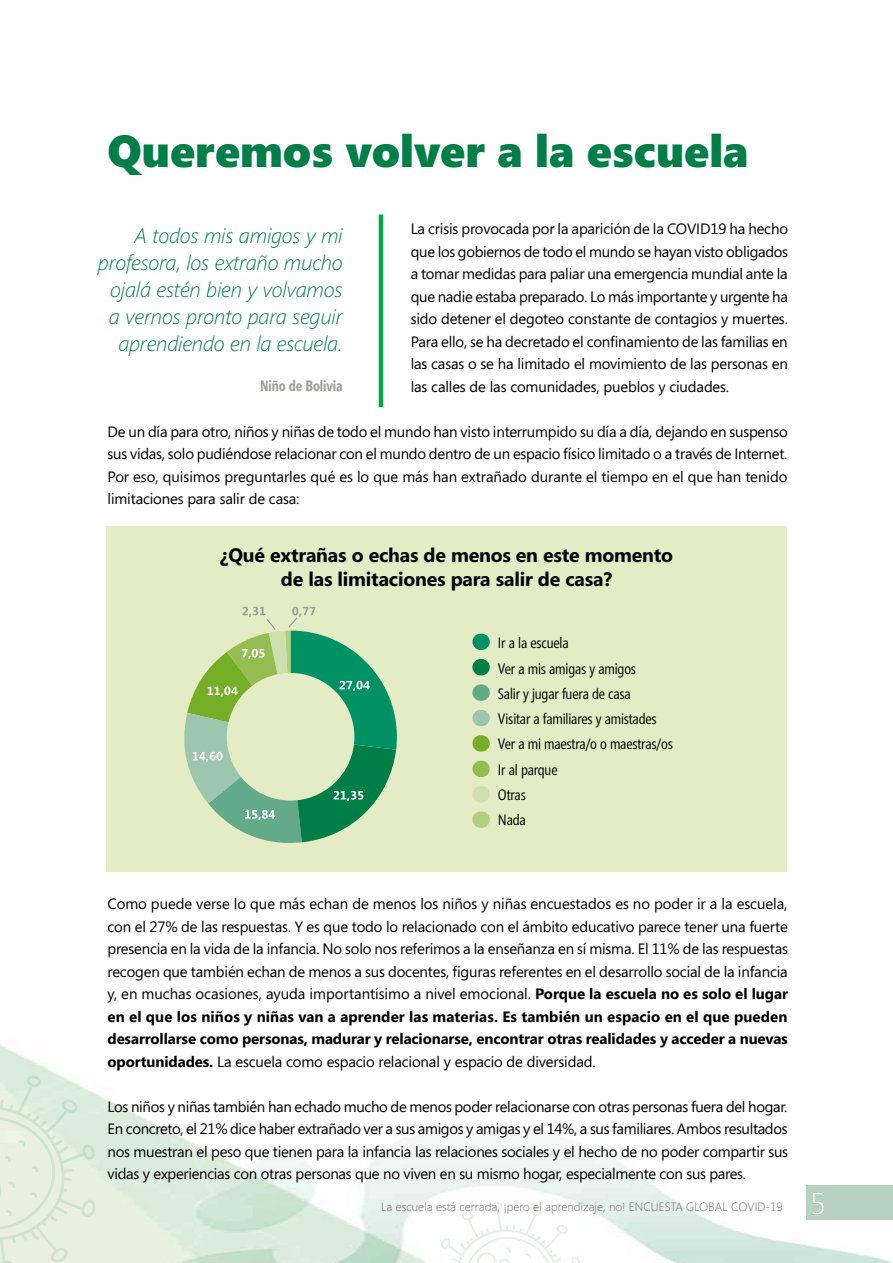
<style>
.page{position:relative;width:893px;height:1263px;background:#fff}
.page>*{position:absolute;margin:0;border:0;box-sizing:border-box;transform-origin:0 0}
.t1{font:900 45px "Segoe";color:#007e48}
.t2{font:300 30px "Segoe";color:#fff}
.t3{font:italic 300 21px/27px "Segoe";letter-spacing:-.01em;color:#007e48;text-align:right}
.t4{font:700 19.5px/23.4px "Segoe";letter-spacing:-.01em;color:#000;text-align:center}
.t5{font:15px/22.5px "Segoe";letter-spacing:-.01em;color:#000;text-align:justify}
.t6{font:15px/25.2px "Segoe Condensed";letter-spacing:-.01em;color:#000}
.t7{font:700 15px "Segoe Condensed";letter-spacing:-.01em;color:#9d9d9c}
.t8{font:300 12px "Segoe";color:#706f6f}
.s1{font-weight:700}
</style>
<div class="page">
<svg style="left:0;top:1075px;width:96px;height:188px;background:#e2eedd"></svg>
<svg style="left:441px;top:1201px;width:139px;height:62px"></svg>
<div style="left:806px;top:1185px;width:87px;height:35px;background:#b7d1bf"></div>
<div style="left:106px;top:526px;width:681px;height:346px;background:#e3ecc4"></div>
<div style="left:472px;top:634px;width:18px;height:16px;background:#009265;border-radius:8px"></div>
<div style="left:472px;top:659px;width:18px;height:16px;background:#007e48;border-radius:8px"></div>
<div style="left:472px;top:684px;width:18px;height:17px;background:#62aa88;border-radius:8px"></div>
<div style="left:472px;top:710px;width:18px;height:16px;background:#9cc6ae;border-radius:8px"></div>
<div style="left:472px;top:735px;width:18px;height:17px;background:#74af27;border-radius:8px"></div>
<div style="left:472px;top:761px;width:18px;height:16px;background:#95be52;border-radius:8px"></div>
<div style="left:472px;top:786px;width:18px;height:16px;background:#cddfad;border-radius:8px"></div>
<div style="left:472px;top:811px;width:18px;height:17px;background:#b2ce81;border-radius:8px"></div>
<svg style="left:184px;top:607px;width:213px;height:236px"></svg>
<hr style="left:379px;top:215px;width:4px;height:192px;background:#04a64a">
<h1 class="t1" style="left:108px;top:124px;width:642px">Queremos volver a la escuela</h1>
<p class="t5" style="left:411px;top:217px;width:379px">La crisis provocada por la aparición de la COVID19 ha hecho que los gobiernos de todo el mundo se hayan visto obligados a tomar medidas para paliar una emergencia mundial ante la que nadie estaba preparado. Lo más importante y urgente ha sido detener el degoteo constante de contagios y muertes.<br>Para ello, se ha decretado el confinamiento de las familias en las casas o se ha limitado el movimiento de las personas en las calles de las comunidades, pueblos y ciudades.</p>
<p class="t5" style="left:108px;top:420px;width:682px">De un día para otro, niños y niñas de todo el mundo han visto interrumpido su día a día, dejando en suspenso sus vidas, solo pudiéndose relacionar con el mundo dentro de un espacio físico limitado o a través de Internet.<br>Por eso, quisimos preguntarles qué es lo que más han extrañado durante el tiempo en el que han tenido limitaciones para salir de casa:</p>
<h3 class="t3" style="left:98px;top:222px;width:246px">A todos mis amigos y mi profesora, los extraño mucho ojalá estén bien y volvamos a vernos pronto para seguir aprendiendo en la escuela.</h3>
<p class="t7" style="left:260px;top:377px;width:84px">Niño de Bolivia</p>
<h3 class="t4" style="left:220px;top:543px;width:454px">¿Qué extrañas o echas de menos en este momento de las limitaciones para salir de casa?</h3>
<p class="t6" style="left:498px;top:631px;width:177px">Ir a la escuela<br>Ver a mis amigas y amigos<br>Salir y jugar fuera de casa<br>Visitar a familiares y amistades<br>Ver a mi maestra/o o maestras/os<br>Ir al parque<br>Otras<br>Nada</p>
<p class="t5" style="left:108px;top:892px;width:682px">Como puede verse lo que más echan de menos los niños y niñas encuestados es no poder ir a la escuela, con el 27% de las respuestas. Y es que todo lo relacionado con el ámbito educativo parece tener una fuerte presencia en la vida de la infancia. No solo nos referimos a la enseñanza en sí misma. El 11% de las respuestas recogen que también echan de menos a sus docentes, figuras referentes en el desarrollo social de la infancia y, en muchas ocasiones, ayuda importantísimo a nivel emocional. <span class="s1">Porque la escuela no es solo el lugar en el que los niños y niñas van a aprender las materias. Es también un espacio en el que pueden desarrollarse como personas, madurar y relacionarse, encontrar otras realidades y acceder a nuevas oportunidades.</span> La escuela como espacio relacional y espacio de diversidad.</p>
<p class="t5" style="left:108px;top:1095px;width:682px">Los niños y niñas también han echado mucho de menos poder relacionarse con otras personas fuera del hogar.<br>En concreto, el 21% dice haber extrañado ver a sus amigos y amigas y el 14%, a sus familiares. Ambos resultados nos muestran el peso que tienen para la infancia las relaciones sociales y el hecho de no poder compartir sus vidas y experiencias con otras personas que no viven en su mismo hogar, especialmente con sus pares.</p>
<p class="t8" style="left:381px;top:1200px;width:403px">La escuela está cerrada, ¡pero el aprendizaje, no! ENCUESTA GLOBAL COVID-19</p>
<h2 class="t2" style="left:811px;top:1186px;width:17px">5</h2>
</div>
